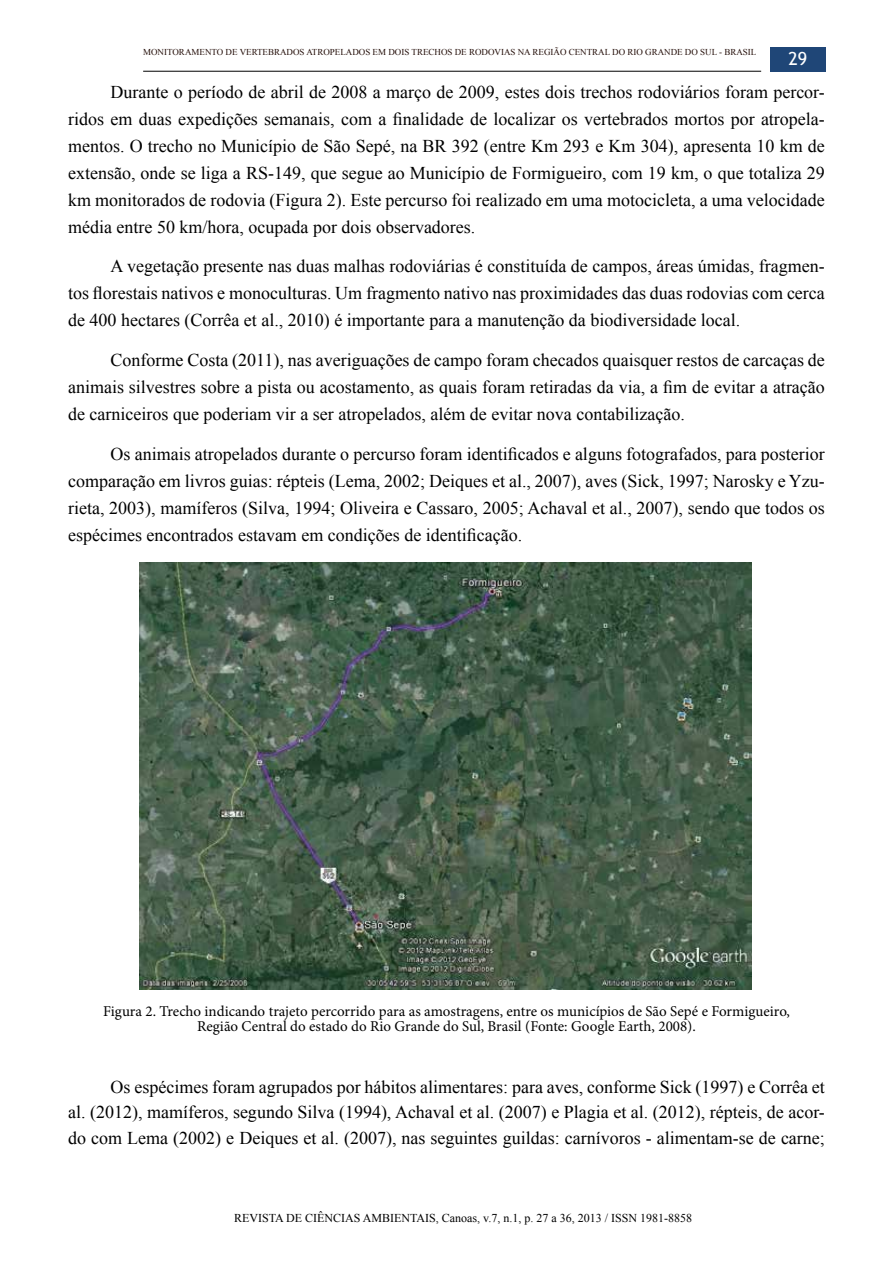
<style>
.page{position:relative;width:893px;height:1263px;background:#fff}
.page>*{position:absolute;margin:0;border:0;box-sizing:border-box;transform-origin:0 0}
.t1{font:18px/27px "Times New Roman";color:#000;text-align:justify}
.t2{font:18px "Trebuchet MS";color:#fff}
.t3{font:15px/15px "Minion Pro";color:#000;text-align:center}
.t4{font:12px "Times New Roman";color:#000}
.t5{font:9px "Times New Roman";color:#250f0a}
</style>
<div class="page">
<hr style="left:143px;top:71px;width:618px;height:1px;background:#000">
<div style="left:770px;top:47px;width:56px;height:24px;background:#1f4677"></div>
<img style="left:140px;top:563px;width:611px;height:427px">
<p class="t5" style="left:143px;top:46px;width:615px">MONITORAMENTO DE VERTEBRADOS ATROPELADOS EM DOIS TRECHOS DE RODOVIAS NA REGIÃO CENTRAL DO RIO GRANDE DO SUL - BRASIL</p>
<p class="t2" style="left:788px;top:48px;width:20px">29</p>
<p class="t1" style="left:68px;top:78px;width:758px;text-indent:43px">Durante o período de abril de 2008 a março de 2009, estes dois trechos rodoviários foram percor&shy;ridos em duas expedições semanais, com a finalidade de localizar os vertebrados mortos por atropela&shy;mentos. O trecho no Município de São Sepé, na BR 392 (entre Km 293 e Km 304), apresenta 10 km de extensão, onde se liga a RS-149, que segue ao Município de Formigueiro, com 19 km, o que totaliza 29 km monitorados de rodovia (Figura 2). Este percurso foi realizado em uma motocicleta, a uma velocidade média entre 50 km/hora, ocupada por dois observadores.</p>
<p class="t1" style="left:68px;top:252px;width:758px;text-indent:43px">A vegetação presente nas duas malhas rodoviárias é constituída de campos, áreas úmidas, fragmen&shy;tos florestais nativos e monoculturas. Um fragmento nativo nas proximidades das duas rodovias com cerca de 400 hectares (Corrêa et al., 2010) é importante para a manutenção da biodiversidade local.</p>
<p class="t1" style="left:68px;top:346px;width:758px;text-indent:43px">Conforme Costa (2011), nas averiguações de campo foram checados quaisquer restos de carcaças de animais silvestres sobre a pista ou acostamento, as quais foram retiradas da via, a fim de evitar a atração de carniceiros que poderiam vir a ser atropelados, além de evitar nova contabilização.</p>
<p class="t1" style="left:68px;top:440px;width:758px;text-indent:43px">Os animais atropelados durante o percurso foram identificados e alguns fotografados, para posterior comparação em livros guias: répteis (Lema, 2002; Deiques et al., 2007), aves (Sick, 1997; Narosky e Yzu&shy;rieta, 2003), mamíferos (Silva, 1994; Oliveira e Cassaro, 2005; Achaval et al., 2007), sendo que todos os espécimes encontrados estavam em condições de identificação.</p>
<p class="t3" style="left:103px;top:1004px;width:688px">Figura 2. Trecho indicando trajeto percorrido para as amostragens, entre os municípios de São Sepé e Formigueiro,<br>Região Central do estado do Rio Grande do Sul, Brasil (Fonte: Google Earth, 2008).</p>
<p class="t1" style="left:68px;top:1074px;width:758px;line-height:25.5px;text-indent:43px">Os espécimes foram agrupados por hábitos alimentares: para aves, conforme Sick (1997) e Corrêa et al. (2012), mamíferos, segundo Silva (1994), Achaval et al. (2007) e Plagia et al. (2012), répteis, de acor&shy;do com Lema (2002) e Deiques et al. (2007), nas seguintes guildas: carnívoros - alimentam-se de carne;</p>
<p class="t4" style="left:234px;top:1209px;width:16px">Revista</p>
<p class="t4" style="left:286px;top:1209px;width:47px">de Ciências</p>
<p class="t4" style="left:363px;top:1209px;width:17px">Ambientais</p>
<p class="t4" style="left:436px;top:1209px;width:258px">, Canoas, v.7, n.1, p. 27 a 36, 2013 / ISSN 1981-8858</p>
</div>
